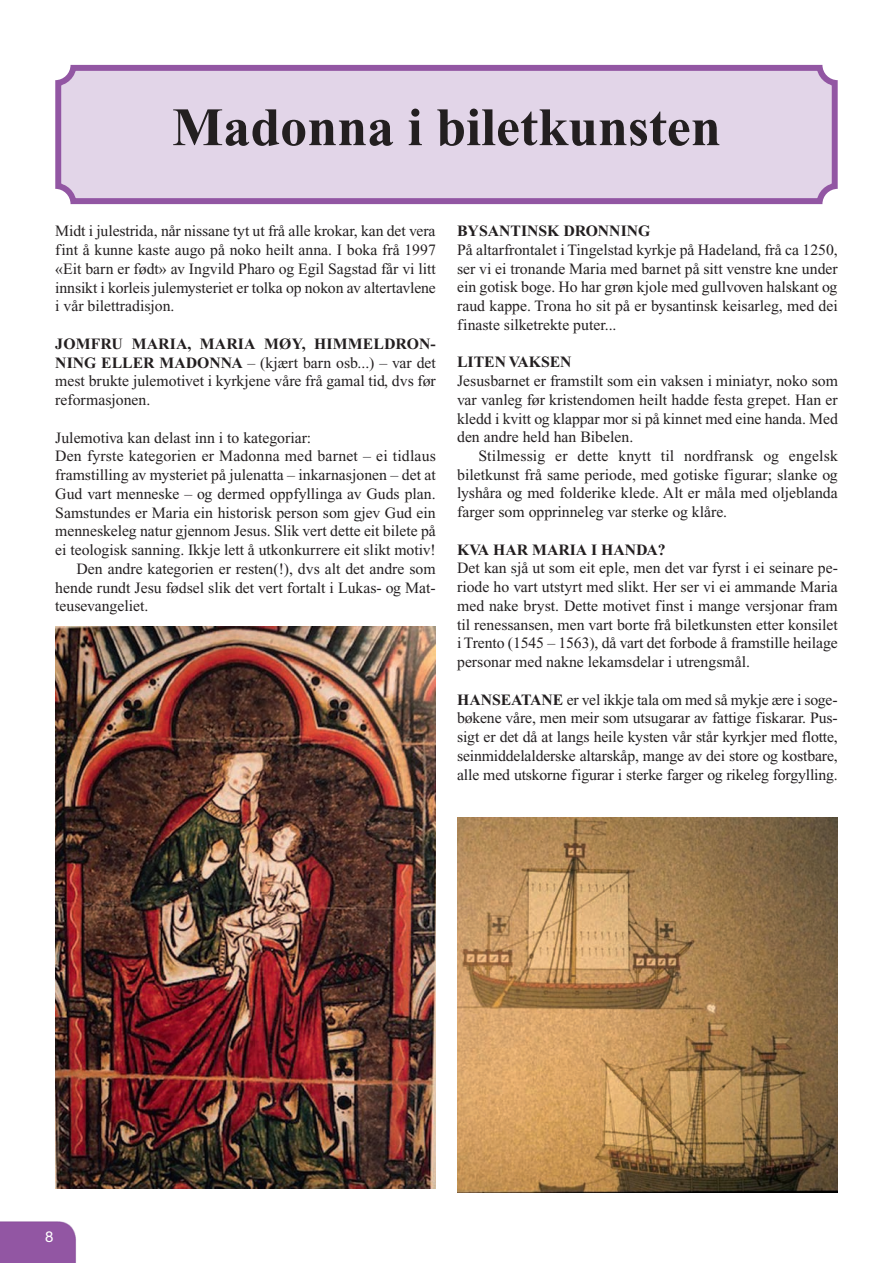
<style>
.page{position:relative;width:893px;height:1263px;background:#fff}
.page>*{position:absolute;margin:0;border:0;box-sizing:border-box;transform-origin:0 0}
.t1{font:700 54px "Times New Roman";color:#231f20}
.t2{font:15.75px/18.8px "Times New Roman";color:#231f20;text-align:justify}
.t3{font:700 15.75px "Times New Roman";color:#231f20}
.t4{font:15px "Helvetica Neue";color:#fff}
.s1{font-weight:700}
</style>
<div class="page">
<div style="left:0;top:1221px;width:76px;height:42px;background:#9256a3"></div>
<svg style="left:55px;top:65px;width:783px;height:139px;background:#dac8e1"></svg>
<img style="left:55px;top:626px;width:381px;height:562px">
<img style="left:457px;top:818px;width:381px;height:374px">
<h1 class="t1" style="left:172px;top:109px;width:550px">Madonna i biletkunsten</h1>
<p class="t2" style="left:55px;top:223px;width:382px">Midt i julestrida, når nissane tyt ut frå alle krokar, kan det vera fint å kunne kaste augo på noko heilt anna. I boka frå 1997 «Eit barn er født» av Ingvild Pharo og Egil Sagstad får vi litt innsikt i korleis julemysteriet er tolka op nokon av altertavlene i vår bilettradisjon.</p>
<p class="t2" style="left:55px;top:336px;width:382px"><span class="s1">JOMFRU MARIA, MARIA MØY, HIMMELDRON-NING ELLER MADONNA</span> – (kjært barn osb...) – var det mest brukte julemotivet i kyrkjene våre frå gamal tid, dvs før reformasjonen.</p>
<p class="t2" style="left:55px;top:429px;width:258px">Julemotiva kan delast inn i to kategoriar:</p>
<p class="t2" style="left:55px;top:448px;width:382px">Den fyrste kategorien er Madonna med barnet – ei tidlaus</p>
<p class="t2" style="left:55px;top:467px;width:382px">framstilling av mysteriet på julenatta – inkarnasjonen – det at</p>
<p class="t2" style="left:55px;top:486px;width:382px">Gud vart menneske – og dermed oppfyllinga av Guds plan.</p>
<p class="t2" style="left:55px;top:504px;width:382px">Samstundes er Maria ein historisk person som gjev Gud ein</p>
<p class="t2" style="left:55px;top:523px;width:382px">menneskeleg natur gjennom Jesus. Slik vert dette eit bilete på</p>
<p class="t2" style="left:55px;top:542px;width:382px">ei teologisk sanning. Ikkje lett å utkonkurrere eit slikt motiv!</p>
<p class="t2" style="left:77px;top:561px;width:361px">Den andre kategorien er resten(!), dvs alt det andre som</p>
<p class="t2" style="left:55px;top:579px;width:382px">hende rundt Jesu fødsel slik det vert fortalt i Lukas- og Mat-</p>
<p class="t2" style="left:55px;top:598px;width:95px">teusevangeliet.</p>
<p class="t3" style="left:457px;top:226px;width:195px">BYSANTINSK DRONNING</p>
<p class="t2" style="left:457px;top:242px;width:382px">På altarfrontalet i Tingelstad kyrkje på Hadeland, frå ca 1250, ser vi ei tronande Maria med barnet på sitt venstre kne under ein gotisk boge. Ho har grøn kjole med gullvoven halskant og raud kappe. Trona ho sit på er bysantinsk keisarleg, med dei finaste silketrekte puter...</p>
<p class="t3" style="left:457px;top:357px;width:116px">LITEN VAKSEN</p>
<p class="t2" style="left:457px;top:373px;width:382px">Jesusbarnet er framstilt som ein vaksen i miniatyr, noko som var vanleg før kristendomen heilt hadde festa grepet. Han er kledd i kvitt og klappar mor si på kinnet med eine handa. Med den andre held han Bibelen.</p>
<p class="t2" style="left:457px;top:448px;width:382px;text-indent:21px">Stilmessig er dette knytt til nordfransk og engelsk biletkunst frå same periode, med gotiske figurar; slanke og lyshåra og med folderike klede. Alt er måla med oljeblanda farger som opprinneleg var sterke og klåre.</p>
<p class="t3" style="left:457px;top:544px;width:210px">KVA HAR MARIA I HANDA?</p>
<p class="t2" style="left:457px;top:560px;width:382px">Det kan sjå ut som eit eple, men det var fyrst i ei seinare pe&shy;riode ho vart utstyrt med slikt. Her ser vi ei ammande Maria med nake bryst. Dette motivet finst i mange versjonar fram til renessansen, men vart borte frå biletkunsten etter konsilet i Trento (1545 – 1563), då vart det forbode å framstille heilage personar med nakne lekamsdelar i utrengsmål.</p>
<p class="t2" style="left:457px;top:691px;width:382px"><span class="s1">HANSEATANE</span> er vel ikkje tala om med så mykje ære i soge - bøkene våre, men meir som utsugarar av fattige fiskarar. Pus&shy;sigt er det då at langs heile kysten vår står kyrkjer med flotte, seinmiddelalderske altarskåp, mange av dei store og kostbare, alle med utskorne figurar i sterke farger og rikeleg forgylling.</p>
<p class="t4" style="left:45px;top:1231px;width:10px">8</p>
</div>
